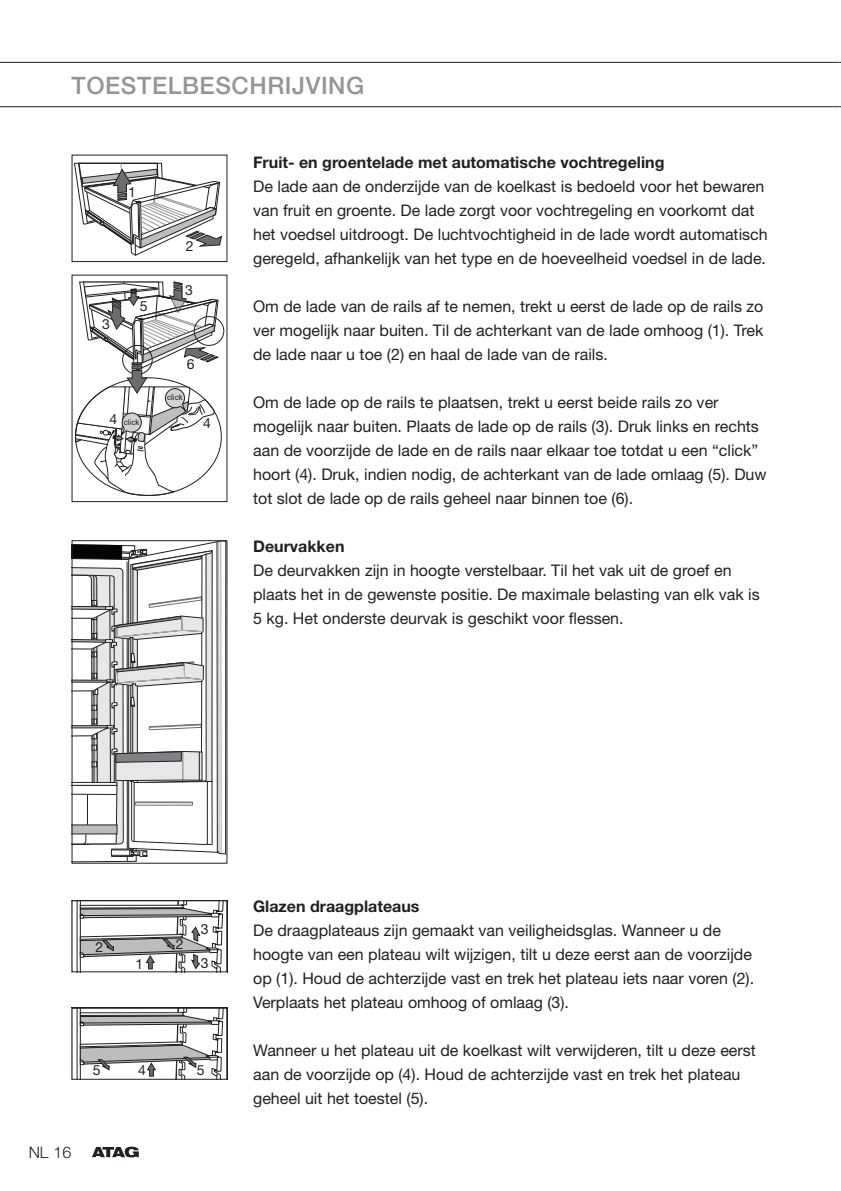
<style>
.page{position:relative;width:841px;height:1191px;background:#fff}
.page>*{position:absolute;margin:0;border:0;box-sizing:border-box;transform-origin:0 0}
.t1{font:500 24px "Helvetica Neue";letter-spacing:.025em;color:#939598}
.t2{font:16px/24px "Helvetica Neue";color:#231f20}
.t3{font:700 16px "Helvetica Neue";color:#231f20}
.t4{font:300 16px "Helvetica Neue";color:#231f20}
.t5{font:14px "Helvetica Neue";color:#231f20}
.t6{font:8px "Arial";color:#231f20}
</style>
<div class="page">
<hr style="left:0;top:62px;width:839px;height:1px;background:#231f20">
<hr style="left:0;top:106px;width:839px;height:1px;background:#231f20">
<svg style="left:92px;top:1146px;width:47px;height:11px"></svg>
<svg style="left:73px;top:542px;width:152px;height:319px"></svg>
<div style="left:71px;top:540px;width:156px;height:323px;border:1px solid #231f20"></div>
<svg style="left:76px;top:902px;width:148px;height:68px"></svg>
<div style="left:71px;top:900px;width:156px;height:72px;border:1px solid #231f20"></div>
<svg style="left:76px;top:1009px;width:148px;height:68px"></svg>
<div style="left:71px;top:1007px;width:156px;height:72px;border:1px solid #231f20"></div>
<div style="left:194px;top:316px;width:30px;height:30px;border:1px solid #231f20;border-radius:50%"></div>
<svg style="left:75px;top:281px;width:144px;height:215px"></svg>
<svg style="left:74px;top:163px;width:148px;height:93px"></svg>
<div style="left:71px;top:155px;width:156px;height:107px;border:1px solid #231f20"></div>
<h1 class="t1" style="left:71px;top:71px;width:294px">TOESTELBESCHRIJVING</h1>
<p class="t5" style="left:128px;top:183px;width:9px">1</p>
<p class="t5" style="left:102px;top:315px;width:9px">3</p>
<p class="t5" style="left:140px;top:297px;width:9px">5</p>
<p class="t5" style="left:186px;top:238px;width:9px">2</p>
<p class="t5" style="left:185px;top:281px;width:9px">3</p>
<p class="t5" style="left:187px;top:355px;width:9px">6</p>
<p class="t6" style="left:167px;top:392px;width:17px">click</p>
<p class="t5" style="left:109px;top:411px;width:9px">4</p>
<p class="t5" style="left:203px;top:415px;width:9px">4</p>
<p class="t6" style="left:124px;top:416px;width:17px">click</p>
<p class="t3" style="left:253px;top:152px;width:412px">Fruit- en groentelade met automatische vochtregeling</p>
<p class="t2" style="left:253px;top:174px;width:516px">De lade aan de onderzijde van de koelkast is bedoeld voor het bewaren van fruit en groente. De lade zorgt voor vochtregeling en voorkomt dat het voedsel uitdroogt. De luchtvochtigheid in de lade wordt automatisch geregeld, afhankelijk van het type en de hoeveelheid voedsel in de lade.</p>
<p class="t2" style="left:253px;top:294px;width:511px;text-align:justify">Om de lade van de rails af te nemen, trekt u eerst de lade op de rails zo ver mogelijk naar buiten. Til de achterkant van de lade omhoog (1). Trek de lade naar u toe (2) en haal de lade van de rails.</p>
<p class="t2" style="left:253px;top:390px;width:515px">Om de lade op de rails te plaatsen, trekt u eerst beide rails zo ver mogelijk naar buiten. Plaats de lade op de rails (3). Druk links en rechts aan de voorzijde de lade en de rails naar elkaar toe totdat u een “click” hoort (4). Druk, indien nodig, de achterkant van de lade omlaag (5). Duw tot slot de lade op de rails geheel naar binnen toe (6).</p>
<p class="t3" style="left:253px;top:536px;width:93px">Deurvakken</p>
<p class="t2" style="left:253px;top:558px;width:508px">De deurvakken zijn in hoogte verstelbaar. Til het vak uit de groef en plaats het in de gewenste positie. De maximale belasting van elk vak is<br>5 kg. Het onderste deurvak is geschikt voor flessen.</p>
<p class="t5" style="left:95px;top:938px;width:9px">2</p>
<p class="t5" style="left:176px;top:936px;width:9px">2</p>
<p class="t5" style="left:135px;top:955px;width:9px">1</p>
<p class="t5" style="left:201px;top:921px;width:9px">3</p>
<p class="t5" style="left:201px;top:955px;width:9px">3</p>
<p class="t5" style="left:93px;top:1062px;width:9px">5</p>
<p class="t5" style="left:138px;top:1062px;width:9px">4</p>
<p class="t5" style="left:197px;top:1062px;width:9px">5</p>
<p class="t4" style="left:29px;top:1142px;width:44px">NL 16</p>
<p class="t3" style="left:253px;top:896px;width:168px">Glazen draagplateaus</p>
<p class="t2" style="left:253px;top:918px;width:502px">De draagplateaus zijn gemaakt van veiligheidsglas. Wanneer u de hoogte van een plateau wilt wijzigen, tilt u deze eerst aan de voorzijde op (1). Houd de achterzijde vast en trek het plateau iets naar voren (2).<br>Verplaats het plateau omhoog of omlaag (3).</p>
<p class="t2" style="left:253px;top:1038px;width:504px">Wanneer u het plateau uit de koelkast wilt verwijderen, tilt u deze eerst aan de voorzijde op (4). Houd de achterzijde vast en trek het plateau geheel uit het toestel (5).</p>
</div>
